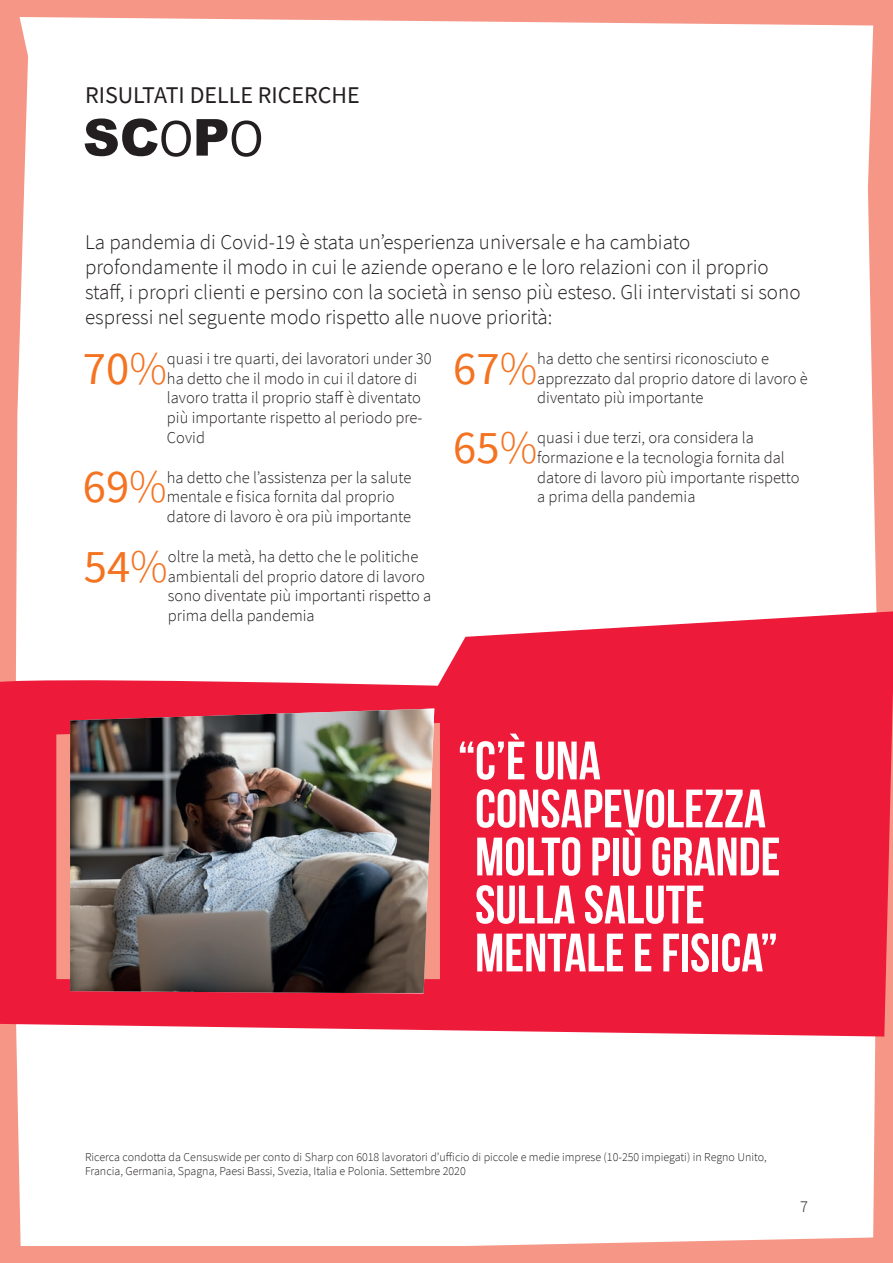
<style>
.page{position:relative;width:893px;height:1263px;background:#f59687}
.page>*{position:absolute;margin:0;border:0;box-sizing:border-box;transform-origin:0 0}
.t1{font:700 54px/48px "Bebas Neue";color:#fff}
.t2{font:900 51px "Arial";color:#231f20}
.t3{font:46.65px "Source Sans Pro";color:#f47321}
.t4{font:24px "Source Sans Pro";color:#231f20}
.t5{font:300 21px/25.2px "Source Sans Pro";color:#231f20}
.t6{font:300 16.5px/19.8px "Source Sans Pro";color:#231f20}
.t7{font:300 12px/14.4px "Source Sans Pro";color:#231f20}
.s1{font-family:"American Typewriter";font-weight:400}
.s2{font-weight:300}
</style>
<div class="page">
<div style="left:16px;top:17px;width:862px;height:1229px;background:#fff"></div>
<svg style="left:0;top:611px;width:893px;height:425px;background:#ef3e59"></svg>
<svg style="left:56px;top:723px;width:384px;height:256px"></svg>
<img style="left:70px;top:708px;width:364px;height:285px">
<h3 class="t4" style="left:85px;top:80px;width:276px">RISULTATI DELLE RICERCHE</h3>
<h2 class="t2" style="left:83px;top:100px;width:182px">SC<span class="s1">O</span>P<span class="s1">O</span></h2>
<p class="t5" style="left:85px;top:229px;width:717px">La pandemia di Covid-19 è stata un’esperienza universale e ha cambiato profondamente il modo in cui le aziende operano e le loro relazioni con il proprio staff, i propri clienti e persino con la società in senso più esteso. Gli intervistati si sono espressi nel seguente modo rispetto alle nuove priorità:</p>
<h3 class="t3" style="left:83px;top:338px;width:85px">70<span class="s2">%</span></h3>
<p class="t6" style="left:167px;top:348px;width:266px">quasi i tre quarti, dei lavoratori under 30 ha detto che il modo in cui il datore di lavoro tratta il proprio staff è diventato più importante rispetto al periodo pre-Covid</p>
<h3 class="t3" style="left:83px;top:457px;width:85px">69<span class="s2">%</span></h3>
<p class="t6" style="left:167px;top:467px;width:246px">ha detto che l’assistenza per la salute mentale e fisica fornita dal proprio datore di lavoro è ora più importante</p>
<h3 class="t3" style="left:84px;top:536px;width:85px">54<span class="s2">%</span></h3>
<p class="t6" style="left:168px;top:546px;width:265px">oltre la metà, ha detto che le politiche ambientali del proprio datore di lavoro sono diventate più importanti rispetto a prima della pandemia</p>
<h3 class="t3" style="left:453px;top:338px;width:85px">67<span class="s2">%</span></h3>
<p class="t6" style="left:537px;top:348px;width:272px">ha detto che sentirsi riconosciuto e apprezzato dal proprio datore di lavoro è diventato più importante</p>
<h3 class="t3" style="left:453px;top:418px;width:85px">65<span class="s2">%</span></h3>
<p class="t6" style="left:537px;top:428px;width:264px">quasi i due terzi, ora considera la formazione e la tecnologia fornita dal datore di lavoro più importante rispetto a prima della pandemia</p>
<h1 class="t1" style="left:475px;top:736px;width:307px;text-indent:-17px">“C’È UNA<br>CONSAPEVOLEZZA<br>MOLTO PIÙ GRANDE<br>SULLA SALUTE<br>MENTALE E FISICA”</h1>
<p class="t7" style="left:85px;top:1149px;width:683px">Ricerca condotta da Censuswide per conto di Sharp con 6018 lavoratori d’ufficio di piccole e medie imprese (10-250 impiegati) in Regno Unito,<br>Francia, Germania, Spagna, Paesi Bassi, Svezia, Italia e Polonia. Settembre 2020</p>
<p class="t6" style="left:800px;top:1196px;width:9px">7</p>
</div>
